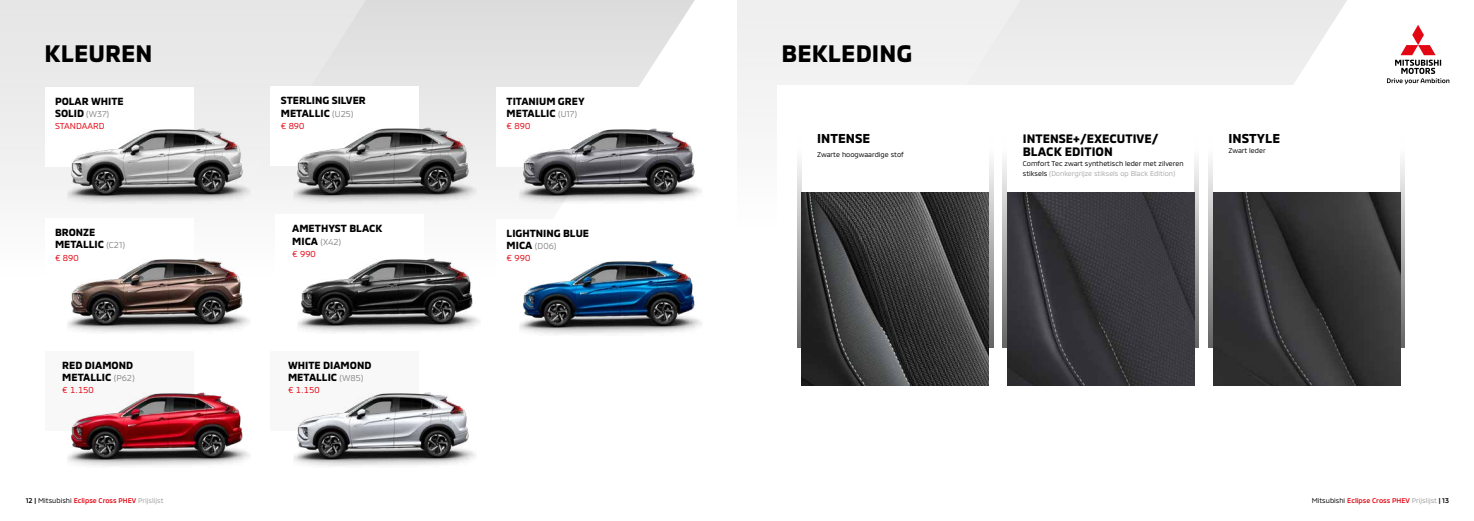
<style>
.page{position:relative;width:1474px;height:521px;background:#fff}
.page>*{position:absolute;margin:0;border:0;box-sizing:border-box;transform-origin:0 0}
.t1{font:700 24.24px "MMCOFFICE";color:#000}
.t2{font:700 13.12px "MMCOFFICE";color:#000}
.t3{font:700 12.42px/13.2px "MMCOFFICE";color:#000}
.t4{font:700 10.5px/12.2px "MMCOFFICE";color:#000}
.t5{font:8.75px "MMCOFFICE";color:#e30613}
.t6{font:8.75px "MMC";color:#8c8c8b}
.t7{font:7px/9.9px "MMC";color:#000}
.t8{font:500 7px "MMC";color:#e30613}
.s1{font-family:"MMC";font-weight:400;font-size:8.75px;color:#8c8c8b}
.s2{font-size:10.41px}
.s3{font-family:"MMCOFFICE";font-weight:700;font-size:10.5px;color:#000}
.s4{color:#a8a8a7}
.s5{color:#000}
.s6{font-weight:400;color:#000}
.s7{font-weight:400;color:#9d9d9c}
</style>
<div class="page">
<svg style="left:376px;top:0;width:319px;height:199px;fill:#e2e2e2"></svg>
<svg style="left:0;top:0;width:376px;height:202px;background:#e9e9e9"></svg>
<svg style="left:1028px;top:0;width:319px;height:85px;fill:#ececec"></svg>
<div style="left:737px;top:0;width:291px;height:118px;background:#f0f0f0"></div>
<div style="left:777px;top:86px;width:647px;height:375px;background:#fff"></div>
<div style="left:797px;top:136px;width:196px;height:212px;background:linear-gradient(to bottom,#fff,#656565)"></div>
<div style="left:801px;top:136px;width:187px;height:257px;background:#fff"></div>
<svg style="left:1002px;top:161px;width:197px;height:187px;background:#a3a3a3"></svg>
<div style="left:1007px;top:136px;width:187px;height:257px;background:#fff"></div>
<svg style="left:1208px;top:161px;width:196px;height:187px;background:#9b9b9b"></svg>
<div style="left:1213px;top:133px;width:186px;height:256px;background:#fff"></div>
<img style="left:801px;top:192px;width:187px;height:194px">
<img style="left:1213px;top:192px;width:186px;height:194px">
<img style="left:1007px;top:192px;width:187px;height:194px">
<svg style="left:1387px;top:25px;width:62px;height:60px"></svg>
<div style="left:45px;top:87px;width:148px;height:79px;background:#fff"></div>
<img style="left:68px;top:119px;width:183px;height:85px">
<div style="left:496px;top:87px;width:149px;height:79px;background:#fff"></div>
<img style="left:519px;top:119px;width:183px;height:85px">
<div style="left:270px;top:87px;width:149px;height:79px;background:#fff"></div>
<img style="left:293px;top:119px;width:183px;height:85px">
<img style="left:297px;top:258px;width:183px;height:74px">
<img style="left:68px;top:258px;width:182px;height:74px">
<img style="left:519px;top:260px;width:183px;height:74px">
<div style="left:45px;top:351px;width:148px;height:79px;background:#f8f8f8"></div>
<img style="left:68px;top:392px;width:182px;height:74px">
<div style="left:270px;top:351px;width:149px;height:79px;background:#f8f8f8"></div>
<img style="left:293px;top:392px;width:183px;height:74px">
<h1 class="t1" style="left:45px;top:34px;width:109px">KLEUREN</h1>
<h1 class="t1" style="left:781px;top:34px;width:132px">BEKLEDING</h1>
<p class="t4" style="left:55px;top:93px;width:70px">POLAR WHITE<br>SOLID <span class="s1">(W37)</span></p>
<p class="t5" style="left:55px;top:119px;width:51px">STANDAARD</p>
<p class="t4" style="left:281px;top:93px;width:86px;line-height:12.5px">STERLING SILVER<br>METALLI<span class="s2">C</span> <span class="s1">(U25)</span></p>
<p class="t5" style="left:281px;top:119px;width:25px">€ 890</p>
<p class="t4" style="left:506px;top:93px;width:80px">TITANIUM GREY<br>METALLIC <span class="s1">(U17)</span></p>
<p class="t5" style="left:506px;top:119px;width:25px">€ 890</p>
<p class="t4" style="left:55px;top:225px;width:72px">BRONZE<br>METALLIC <span class="s1">(C21)</span></p>
<p class="t5" style="left:55px;top:250px;width:25px">€ 890</p>
<p class="t4" style="left:62px;top:358px;width:74px">RED DIAMOND<br>METALLIC <span class="s1">(P62)</span></p>
<p class="t5" style="left:62px;top:383px;width:33px">€ 1.150</p>
<p class="t4" style="left:292px;top:221px;width:92px">AMETHYST BLACK</p>
<p class="t6" style="left:292px;top:235px;width:50px"><span class="s3">MICA</span> (X42)</p>
<p class="t5" style="left:292px;top:247px;width:25px">€ 990</p>
<p class="t4" style="left:288px;top:358px;width:85px">WHITE DIAMOND<br>METALLIC <span class="s1">(W85)</span></p>
<p class="t5" style="left:288px;top:383px;width:33px">€ 1.150</p>
<p class="t4" style="left:506px;top:226px;width:84px">LIGHTNING BLUE</p>
<p class="t6" style="left:506px;top:239px;width:51px"><span class="s3">MICA</span> (D06)</p>
<p class="t5" style="left:506px;top:251px;width:25px">€ 990</p>
<p class="t2" style="left:817px;top:128px;width:55px">INTENSE</p>
<p class="t7" style="left:817px;top:149px;width:88px">Zwarte hoogwaardige stof</p>
<p class="t3" style="left:1022px;top:130px;width:137px">INTENSE+/EXECUTIVE/<br>BLACK EDITION</p>
<p class="t7" style="left:1022px;top:158px;width:162px">Comfort Tec zwart synthetisch leder met zilveren stiksels <span class="s4">(Donkergrijze stiksels op Black Edition)</span></p>
<p class="t2" style="left:1228px;top:128px;width:53px">INSTYLE</p>
<p class="t7" style="left:1228px;top:145px;width:39px">Zwart leder</p>
<p class="t8" style="left:26px;top:495px;width:139px"><span class="s5">12 |</span> <span class="s6">Mitsubishi</span> Eclipse Cross PHEV <span class="s7">Prijslijst</span></p>
<p class="t8" style="left:1311px;top:495px;width:139px"><span class="s6">Mitsubishi</span> Eclipse Cross PHEV <span class="s7">Prijslijst</span> <span class="s5">| 13</span></p>
</div>
